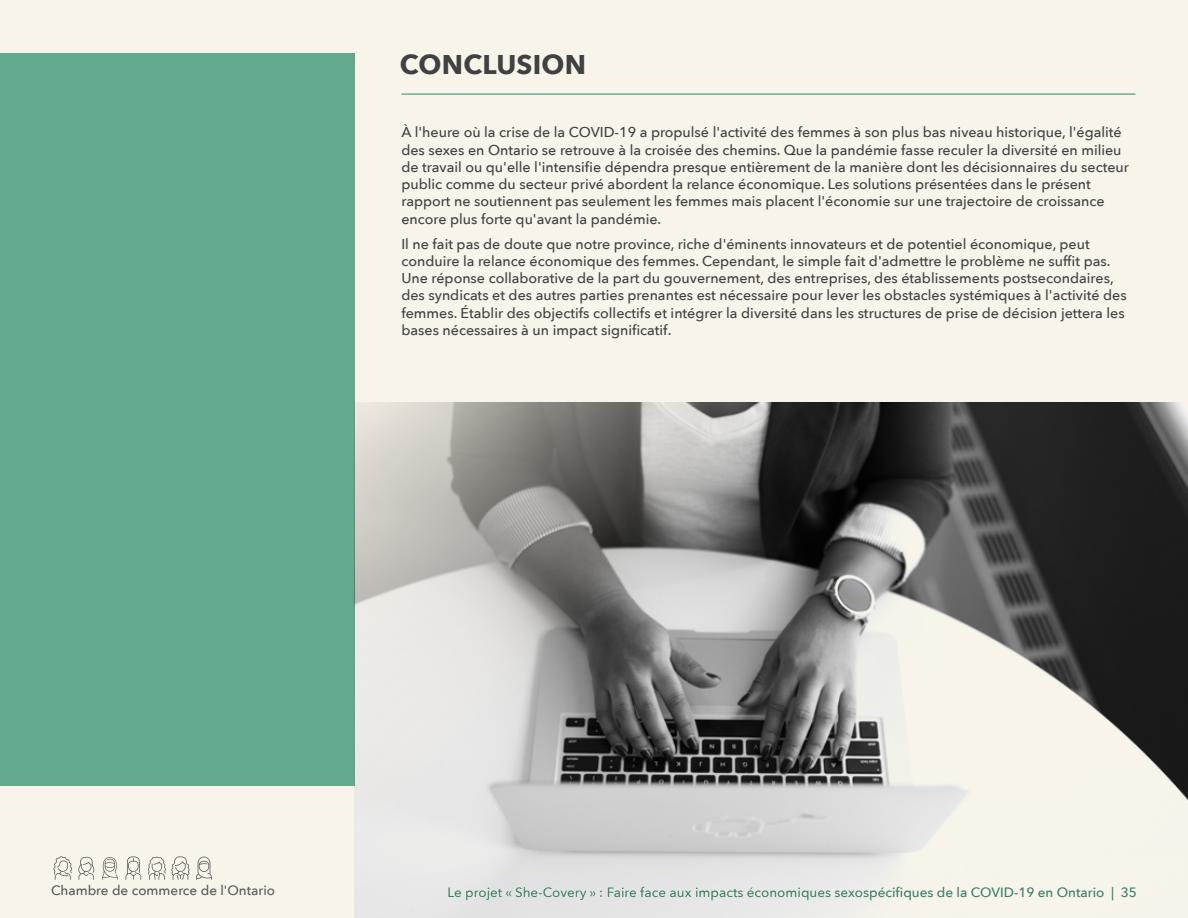
<style>
.page{position:relative;width:1188px;height:918px;background:#f9f4ea}
.page>*{position:absolute;margin:0;border:0;box-sizing:border-box;transform-origin:0 0}
.t1{font:700 27px "Avenir Next";letter-spacing:.01em;color:#414042}
.t2{font:500 14.25px/17.2px "Avenir Next";color:#414042}
.t3{font:500 13.5px "Avenir Next";color:#387e69}
.t4{font:500 13.5px "Avenir Next";color:#595959}
</style>
<div class="page">
<svg style="left:78px;top:857px;width:17px;height:23px"></svg>
<svg style="left:102px;top:857px;width:16px;height:23px"></svg>
<svg style="left:53px;top:856px;width:19px;height:24px"></svg>
<svg style="left:148px;top:856px;width:42px;height:24px"></svg>
<svg style="left:126px;top:856px;width:15px;height:24px"></svg>
<svg style="left:196px;top:857px;width:16px;height:23px"></svg>
<img style="left:355px;top:403px;width:833px;height:515px">
<div style="left:0;top:53px;width:355px;height:733px;background:#63a98e"></div>
<hr style="left:401px;top:93px;width:735px;height:2px;background:#66b19b">
<h1 class="t1" style="left:400px;top:42px;width:188px">CONCLUSION</h1>
<p class="t2" style="left:401px;top:123px;width:729px">À l'heure où la crise de la COVID-19 a propulsé l'activité des femmes à son plus bas niveau historique, l'égalité des sexes en Ontario se retrouve à la croisée des chemins. Que la pandémie fasse reculer la diversité en milieu de travail ou qu'elle l'intensifie dépendra presque entièrement de la manière dont les décisionnaires du secteur public comme du secteur privé abordent la relance économique. Les solutions présentées dans le présent rapport ne soutiennent pas seulement les femmes mais placent l'économie sur une trajectoire de croissance encore plus forte qu'avant la pandémie.</p>
<p class="t2" style="left:401px;top:235px;width:727px">Il ne fait pas de doute que notre province, riche d'éminents innovateurs et de potentiel économique, peut conduire la relance économique des femmes. Cependant, le simple fait d'admettre le problème ne suffit pas.<br>Une réponse collaborative de la part du gouvernement, des entreprises, des établissements postsecondaires, des syndicats et des autres parties prenantes est nécessaire pour lever les obstacles systémiques à l'activité des femmes. Établir des objectifs collectifs et intégrer la diversité dans les structures de prise de décision jettera les bases nécessaires à un impact significatif.</p>
<p class="t4" style="left:51px;top:879px;width:226px">Chambre de commerce de l'Ontario</p>
<p class="t3" style="left:448px;top:881px;width:691px">Le projet « She-Covery » : Faire face aux impacts économiques sexospécifiques de la COVID-19 en Ontario | 35</p>
</div>
